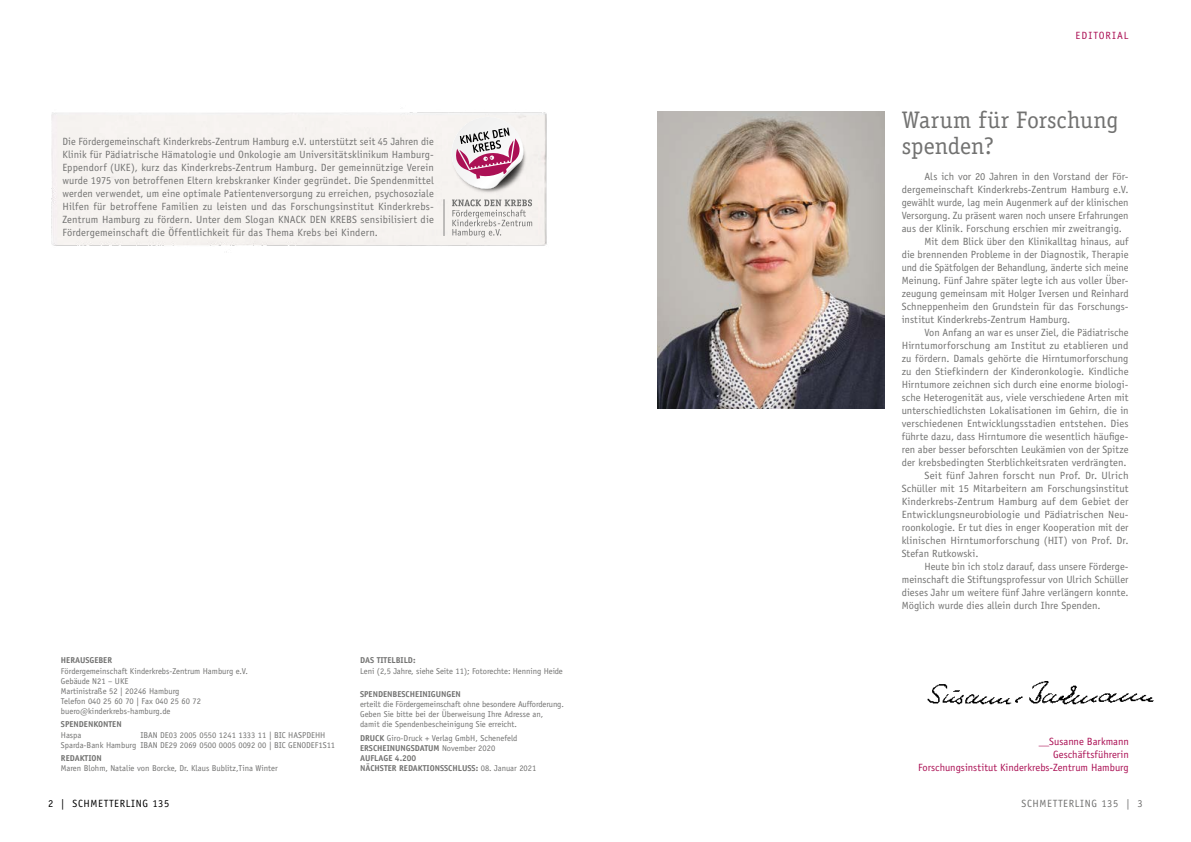
<style>
.page{position:relative;width:1191px;height:842px;background:#fff}
.page>*{position:absolute;margin:0;border:0;box-sizing:border-box;transform-origin:0 0}
.t1{font:24px/26px "Officina Serif Std";color:#727271}
.t2{font:10.5px/13px "Officina Sans Std";letter-spacing:.005em;color:#727271;text-align:justify}
.t3{font:10.5px/13px "Officina Sans Std";color:#ab1054;text-align:right;scale:2 1}
.t4{font:10.5px "Officina Sans Std";letter-spacing:.06em;color:#000}
.t5{font:10.5px "Officina Sans Std";letter-spacing:.06em;color:#727271}
.t6{font:10.5px "Officina Sans Std";letter-spacing:.1em;color:#ab1054}
.t7{font:8.5px/10.2px "Officina Sans Std";color:#727271}
.t8{font:700 8.5px/10.2px "Officina Sans Std";color:#727271}
.s1{font-weight:400}
</style>
<div class="page">
<div style="left:51px;top:112px;width:496px;height:140px;background:#f6f3f0"></div>
<img style="left:447px;top:115px;width:82px;height:81px">
<svg style="left:451px;top:117px;width:72px;height:72px"></svg>
<svg style="left:443px;top:199px;width:89px;height:38px"></svg>
<img style="left:658px;top:112px;width:226px;height:296px">
<img style="left:927px;top:681px;width:227px;height:24px">
<p class="t2" style="left:62px;top:135px;width:373px">Die Fördergemeinschaft Kinderkrebs-Zentrum Hamburg e.V. unterstützt seit 45 Jahren die Klinik für Pädiatrische Hämatologie und Onkologie am Universitätsklinikum Hamburg-Eppendorf (UKE), kurz das Kinderkrebs-Zentrum Hamburg. Der gemeinnützige Verein wurde 1975 von betroffenen Eltern krebskranker Kinder gegründet. Die Spendenmittel werden verwendet, um eine optimale Patientenversorgung zu erreichen, psychosoziale Hilfen für betroffene Familien zu leisten und das Forschungsinstitut Kinderkrebs-Zentrum Hamburg zu fördern. Unter dem Slogan KNACK DEN KREBS sensibilisiert die Fördergemeinschaft die Öffentlichkeit für das Thema Krebs bei Kindern.</p>
<p class="t8" style="left:61px;top:655px;width:53px">HERAUSGEBER</p>
<p class="t7" style="left:61px;top:666px;width:188px">Fördergemeinschaft Kinderkrebs-Zentrum Hamburg e.V.<br>Gebäude N21 – UKE<br>Martinistraße 52 | 20246 Hamburg<br>Telefon 040 25 60 70 | Fax 040 25 60 72 buero@kinderkrebs-hamburg.de</p>
<p class="t8" style="left:61px;top:719px;width:62px">SPENDENKONTEN</p>
<p class="t7" style="left:61px;top:730px;width:22px">Haspa</p>
<p class="t7" style="left:61px;top:730px;width:276px;text-indent:79px">IBAN DE03 2005 0550 1241 1333 11 | BIC HASPDEHH<br>Sparda-Bank Hamburg IBAN DE29 2069 0500 0005 0092 00 | BIC GENODEF1S11</p>
<p class="t8" style="left:61px;top:753px;width:42px">REDAKTION</p>
<p class="t7" style="left:61px;top:763px;width:218px">Maren Blohm, Natalie von Borcke, Dr. Klaus Bublitz,Tina Winter</p>
<p class="t8" style="left:360px;top:655px;width:57px">DAS TITELBILD:</p>
<p class="t7" style="left:360px;top:665px;width:204px">Leni (2,5 Jahre, siehe Seite 11); Fotorechte: Henning Heide</p>
<p class="t8" style="left:360px;top:689px;width:102px">SPENDENBESCHEINIGUNGEN</p>
<p class="t7" style="left:360px;top:699px;width:205px">erteilt die Fördergemeinschaft ohne besondere Aufforderung.<br>Geben Sie bitte bei der Überweisung Ihre Adresse an, damit die Spendenbescheinigung Sie erreicht.</p>
<p class="t8" style="left:360px;top:732px;width:178px">DRUCK <span class="s1">Giro-Druck + Verlag GmbH, Schenefeld </span>ERSCHEINUNGSDATUM <span class="s1">November 2020<br></span>AUFLAGE 4.200<br>NÄCHSTER REDAKTIONSSCHLUSS: <span class="s1">08. Januar 2021</span></p>
<p class="t6" style="left:1075px;top:29px;width:54px">EDITORIAL</p>
<h1 class="t1" style="left:901px;top:107px;width:218px">Warum für Forschung spenden?</h1>
<p class="t2" style="left:924px;top:170px;width:206px">Als ich vor 20 Jahren in den Vorstand der För-</p>
<p class="t2" style="left:901px;top:183px;width:228px">dergemeinschaft Kinderkrebs-Zentrum Hamburg e.V.</p>
<p class="t2" style="left:901px;top:196px;width:228px">gewählt wurde, lag mein Augenmerk auf der klinischen</p>
<p class="t2" style="left:901px;top:209px;width:228px">Versorgung. Zu präsent waren noch unsere Erfahrungen</p>
<p class="t2" style="left:901px;top:222px;width:222px">aus der Klinik. Forschung erschien mir zweitrangig.</p>
<p class="t2" style="left:924px;top:235px;width:206px">Mit dem Blick über den Klinikalltag hinaus, auf</p>
<p class="t2" style="left:901px;top:248px;width:228px">die brennenden Probleme in der Diagnostik, Therapie</p>
<p class="t2" style="left:901px;top:261px;width:228px">und die Spätfolgen der Behandlung, änderte sich meine</p>
<p class="t2" style="left:901px;top:274px;width:228px">Meinung. Fünf Jahre später legte ich aus voller Über-</p>
<p class="t2" style="left:901px;top:287px;width:228px">zeugung gemeinsam mit Holger Iversen und Reinhard</p>
<p class="t2" style="left:901px;top:300px;width:228px">Schneppenheim den Grundstein für das Forschungs-</p>
<p class="t2" style="left:901px;top:313px;width:170px">institut Kinderkrebs-Zentrum Hamburg.</p>
<p class="t2" style="left:924px;top:326px;width:206px">Von Anfang an war es unser Ziel, die Pädiatrische</p>
<p class="t2" style="left:901px;top:339px;width:228px">Hirntumorforschung am Institut zu etablieren und</p>
<p class="t2" style="left:901px;top:352px;width:228px">zu fördern. Damals gehörte die Hirntumorforschung</p>
<p class="t2" style="left:901px;top:365px;width:228px">zu den Stiefkindern der Kinderonkologie. Kindliche</p>
<p class="t2" style="left:901px;top:378px;width:228px">Hirntumore zeichnen sich durch eine enorme biologi-</p>
<p class="t2" style="left:901px;top:391px;width:228px">sche Heterogenität aus, viele verschiedene Arten mit</p>
<p class="t2" style="left:901px;top:404px;width:228px">unterschiedlichsten Lokalisationen im Gehirn, die in</p>
<p class="t2" style="left:901px;top:417px;width:228px">verschiedenen Entwicklungsstadien entstehen. Dies</p>
<p class="t2" style="left:901px;top:430px;width:228px">führte dazu, dass Hirntumore die wesentlich häufige-</p>
<p class="t2" style="left:901px;top:443px;width:228px">ren aber besser beforschten Leukämien von der Spitze</p>
<p class="t2" style="left:901px;top:456px;width:226px">der krebsbedingten Sterblichkeitsraten verdrängten.</p>
<p class="t2" style="left:924px;top:469px;width:206px">Seit fünf Jahren forscht nun Prof. Dr. Ulrich</p>
<p class="t2" style="left:901px;top:482px;width:228px">Schüller mit 15 Mitarbeitern am Forschungsinstitut</p>
<p class="t2" style="left:901px;top:495px;width:228px">Kinderkrebs-Zentrum Hamburg auf dem Gebiet der</p>
<p class="t2" style="left:901px;top:508px;width:228px">Entwicklungsneurobiologie und Pädiatrischen Neu-</p>
<p class="t2" style="left:901px;top:521px;width:228px">roonkologie. Er tut dies in enger Kooperation mit der</p>
<p class="t2" style="left:901px;top:534px;width:228px">klinischen Hirntumorforschung (HIT) von Prof. Dr.</p>
<p class="t2" style="left:901px;top:547px;width:78px">Stefan Rutkowski.</p>
<p class="t2" style="left:924px;top:560px;width:206px">Heute bin ich stolz darauf, dass unsere Förderge-</p>
<p class="t2" style="left:901px;top:573px;width:228px">meinschaft die Stiftungsprofessur von Ulrich Schüller</p>
<p class="t2" style="left:901px;top:586px;width:228px">dieses Jahr um weitere fünf Jahre verlängern konnte.</p>
<p class="t2" style="left:901px;top:599px;width:200px">Möglich wurde dies allein durch Ihre Spenden.</p>
<p class="t3" style="left:918px;top:735px;width:107px">_Susanne Barkmann<br>Geschäftsführerin<br>Forschungsinstitut Kinderkrebs-Zentrum Hamburg</p>
<p class="t4" style="left:48px;top:797px;width:123px">2 | SCHMETTERLING 135</p>
<p class="t5" style="left:1021px;top:797px;width:123px">SCHMETTERLING 135 | 3</p>
</div>
